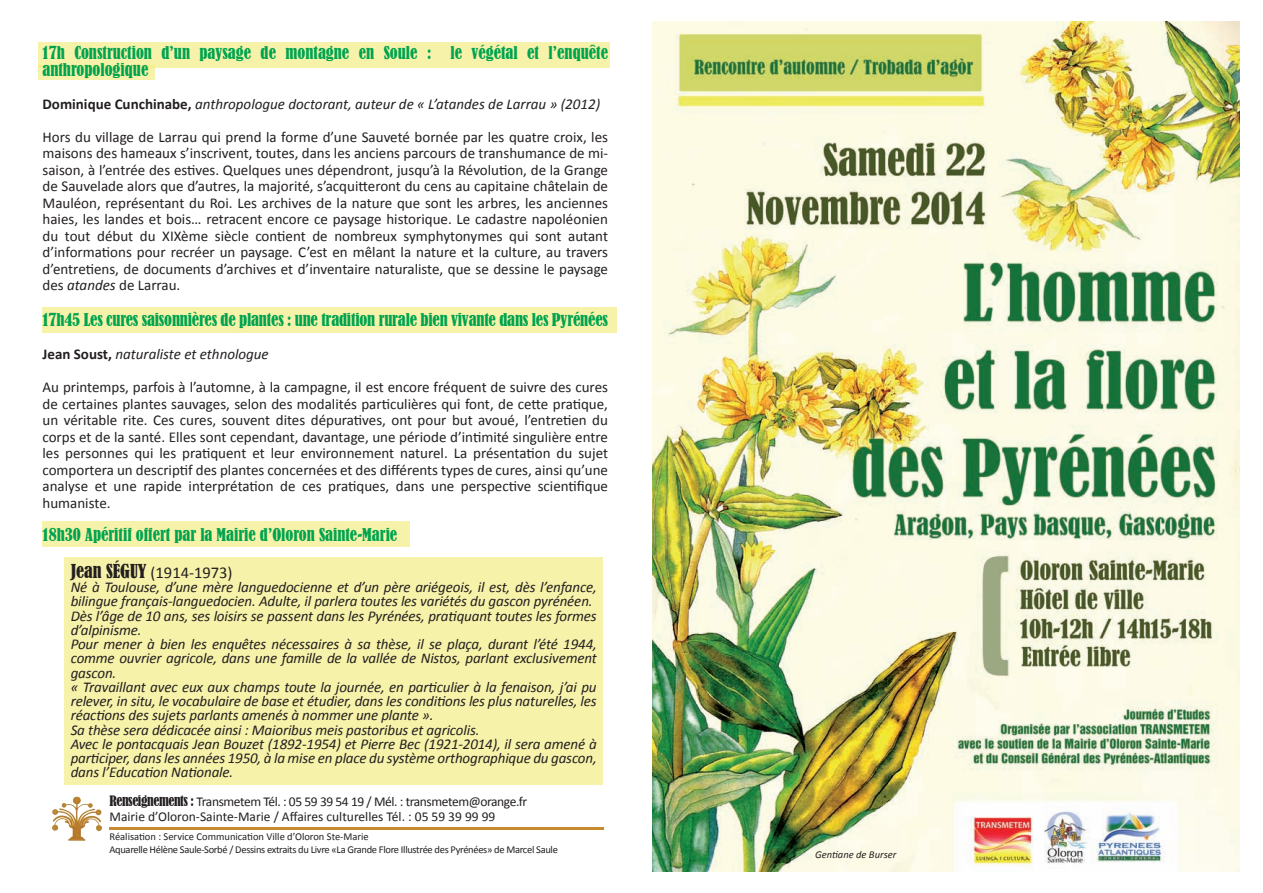
<style>
.page{position:relative;width:1263px;height:893px;background:#fff}
.page>*{position:absolute;margin:0;border:0;box-sizing:border-box;transform-origin:0 0}
.t1{font:condensed 16.5px/16.5px "Bernard";color:#00a34f}
.t2{font:16.5px "Calibri";color:#231f20}
.t3{font:15px/16.5px "Calibri";color:#231f20;text-align:justify}
.t4{font:italic 15px/14.2px "Calibri";letter-spacing:-.01em;color:#231f20}
.t5{font:13.5px/15px "Calibri";letter-spacing:-.01em;color:#231f20}
.t6{font:10.5px/12.6px "Calibri";letter-spacing:-.03em;color:#231f20}
.t7{font:italic 10.5px "Calibri";color:#231f20}
.s1{font-weight:700;font-style:normal}
.s2{font-style:italic}
.s3{font-family:"Bernard";font-stretch:condensed;font-size:18px}
.s4{font-family:"Bernard";font-stretch:condensed}
</style>
<div class="page">
<div style="left:43px;top:307px;width:574px;height:26px;background:#f7f2a9"></div>
<div style="left:38px;top:43px;width:572px;height:25px;background:#f7f2a9"></div>
<div style="left:43px;top:521px;width:367px;height:25px;background:#f7f2a9"></div>
<svg style="left:38px;top:65px;width:117px;height:15px;background:#f6f1a3"></svg>
<div style="left:64px;top:557px;width:539px;height:227px;background:#f7f2a9"></div>
<img style="left:653px;top:21px;width:587px;height:851px">
<img style="left:52px;top:796px;width:50px;height:45px">
<hr style="left:109px;top:828px;width:495px;height:2px;background:#c78a2d">
<p class="t1" style="left:43px;top:45px;width:567px">17h Construction d’un paysage de montagne en Soule : le végétal et l’enquête anthropologique</p>
<p class="t4" style="left:43px;top:96px;width:559px"><span class="s1">Dominique Cunchinabe,</span> anthropologue doctorant, auteur de « L’atandes de Larrau » (2012)</p>
<p class="t3" style="left:43px;top:128px;width:567px">Hors du village de Larrau qui prend la forme d’une Sauveté bornée par les quatre croix, les maisons des hameaux s’inscrivent, toutes, dans les anciens parcours de transhumance de mi&shy;saison, à l’entrée des estives. Quelques unes dépendront, jusqu’à la Révolution, de la Grange de Sauvelade alors que d’autres, la majorité, s’acquitteront du cens au capitaine châtelain de Mauléon, représentant du Roi. Les archives de la nature que sont les arbres, les anciennes haies, les landes et bois… retracent encore ce paysage historique. Le cadastre napoléonien du tout début du XIXème siècle contient de nombreux symphytonymes qui sont autant d’informations pour recréer un paysage. C’est en mêlant la nature et la culture, au travers d’entretiens, de documents d’archives et d’inventaire naturaliste, que se dessine le paysage des <span class="s2">atandes</span> de Larrau.</p>
<p class="t1" style="left:43px;top:312px;width:567px">17h45 Les cures saisonnières de plantes : une tradition rurale bien vivante dans les Pyrénées</p>
<p class="t4" style="left:43px;top:347px;width:228px"><span class="s1">Jean Soust,</span> naturaliste et ethnologue</p>
<p class="t3" style="left:43px;top:378px;width:567px">Au printemps, parfois à l’automne, à la campagne, il est encore fréquent de suivre des cures de certaines plantes sauvages, selon des modalités particulières qui font, de cette pratique, un véritable rite. Ces cures, souvent dites dépuratives, ont pour but avoué, l’entretien du corps et de la santé. Elles sont cependant, davantage, une période d’intimité singulière entre les personnes qui les pratiquent et leur environnement naturel. La présentation du sujet comportera un descriptif des plantes concernées et des différents types de cures, ainsi qu’une analyse et une rapide interprétation de ces pratiques, dans une perspective scientifique humaniste.</p>
<p class="t1" style="left:43px;top:527px;width:356px">18h30 Apéritif offert par la Mairie d’Oloron Sainte-Marie</p>
<p class="t2" style="left:71px;top:562px;width:163px"><span class="s3">Jean SÉGUY</span> (1914-1973)</p>
<p class="t4" style="left:71px;top:579px;width:528px">Né à Toulouse, d’une mère languedocienne et d’un père ariégeois, il est, dès l’enfance, bilingue français-languedocien. Adulte, il parlera toutes les variétés du gascon pyrénéen.<br>Dès l’âge de 10 ans, ses loisirs se passent dans les Pyrénées, pratiquant toutes les formes d’alpinisme.<br>Pour mener à bien les enquêtes nécessaires à sa thèse, il se plaça, durant l’été 1944, comme ouvrier agricole, dans une famille de la vallée de Nistos, parlant exclusivement gascon.<br>« Travaillant avec eux aux champs toute la journée, en particulier à la fenaison, j’ai pu relever, in situ, le vocabulaire de base et étudier, dans les conditions les plus naturelles, les réactions des sujets parlants amenés à nommer une plante ».<br>Sa thèse sera dédicacée ainsi : Maioribus meis pastoribus et agricolis.<br>Avec le pontacquais Jean Bouzet (1892-1954) et Pierre Bec (1921-2014), il sera amené à participer, dans les années 1950, à la mise en place du système orthographique du gascon, dans l’Education Nationale.</p>
<p class="t5" style="left:109px;top:794px;width:419px"><span class="s4">Renseignements :</span> Transmetem Tél. : 05 59 39 54 19 / Mél. : transmetem@orange.fr<br>Mairie d’Oloron-Sainte-Marie / Affaires culturelles Tél. : 05 59 39 99 99</p>
<p class="t6" style="left:109px;top:830px;width:450px">Réalisation : Service Communication Ville d’Oloron Ste-Marie<br>Aquarelle Hélène Saule-Sorbé / Dessins extraits du Livre «La Grande Flore Illustrée des Pyrénées» de Marcel Saule</p>
<p class="t7" style="left:815px;top:848px;width:83px">Gentiane de Burser</p>
</div>
